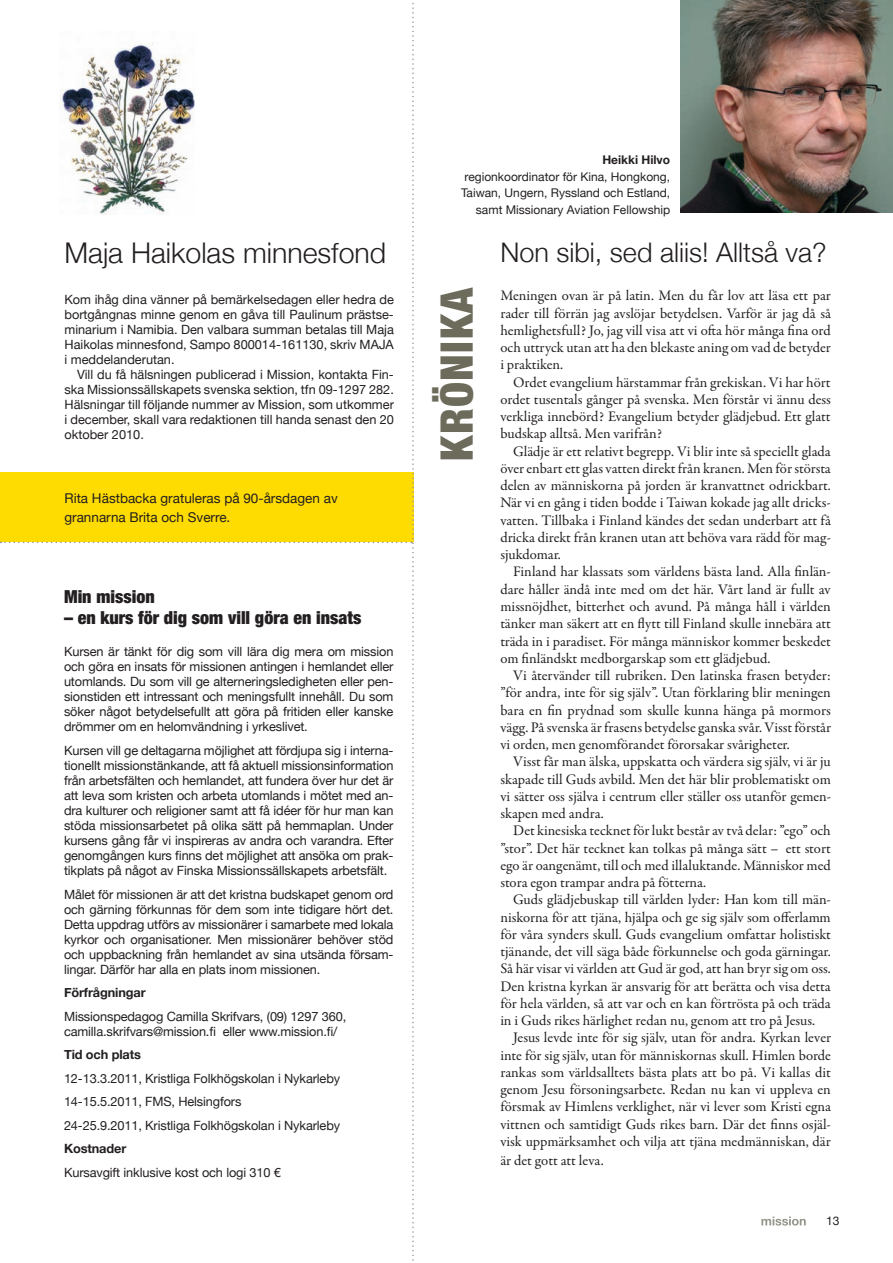
<style>
.page{position:relative;width:893px;height:1263px;background:#fff}
.page>*{position:absolute;margin:0;border:0;box-sizing:border-box;transform-origin:0 0}
.t1{font:900 condensed 45px "Helvetica Neue LT Std";letter-spacing:.03em;color:#6d6c5c}
.t2{font:300 28.5px "Helvetica Neue";color:#231f20}
.t3{font:300 27px "Helvetica Neue";color:#231f20}
.t4{font:900 condensed 18px "Helvetica Neue LT Std";color:#231f20}
.t5{font:14.7px/17.2px "Garamond Premr Pro";color:#231f20;text-align:justify}
.t6{font:13.5px/19.2px "Helvetica Neue";color:#231f20}
.t7{font:12.75px/15px "Helvetica Neue";letter-spacing:-.01em;color:#231f20;text-align:justify}
.t8{font:700 12.75px "Helvetica Neue";letter-spacing:-.01em;color:#231f20}
.t9{font:12px/16.5px "Helvetica Neue";color:#231f20;text-align:right}
.t10{font:700 12px "Helvetica Neue";color:#231f20}
</style>
<div class="page">
<svg style="left:761px;top:1216px;width:44px;height:9px"></svg>
<svg style="left:0;top:2px;width:413px;height:1259px"></svg>
<img style="left:680px;top:0;width:212px;height:212px">
<h2 class="t2" style="left:64px;top:235px;width:323px">Maja Haikolas minnesfond</h2>
<p class="t7" style="left:64px;top:291px;width:331px">Kom ihåg dina vänner på bemärkelsedagen eller hedra de bortgångnas minne genom en gåva till Paulinum prästse&shy;minarium i Namibia. Den valbara summan betalas till Maja Haikolas minnesfond, Sampo 800014-161130, skriv MAJA i meddelanderutan.</p>
<p class="t7" style="left:64px;top:366px;width:331px;text-indent:13px">Vill du få hälsningen publicerad i Mission, kontakta Fin&shy;ska Missionssällskapets svenska sektion, tfn 09-1297 282.<br>Hälsningar till följande nummer av Mission, som utkommer i december, skall vara redaktionen till handa senast den 20 oktober 2010.</p>
<p class="t6" style="left:64px;top:488px;width:275px">Rita Hästbacka gratuleras på 90-årsdagen av grannarna Brita och Sverre.</p>
<p class="t4" style="left:64px;top:590px;width:92px">Min mission</p>
<p class="t4" style="left:64px;top:611px;width:299px">– en kurs för dig som vill göra en insats</p>
<p class="t7" style="left:64px;top:644px;width:331px">Kursen är tänkt för dig som vill lära dig mera om mission och göra en insats för missionen antingen i hemlandet eller utomlands. Du som vill ge alterneringsledigheten eller pen&shy;sionstiden ett intressant och meningsfullt innehåll. Du som söker något betydelsefullt att göra på fritiden eller kanske drömmer om en helomvändning i yrkeslivet.</p>
<p class="t7" style="left:64px;top:742px;width:331px">Kursen vill ge deltagarna möjlighet att fördjupa sig i interna&shy;tionellt missionstänkande, att få aktuell missionsinformation från arbetsfälten och hemlandet, att fundera över hur det är att leva som kristen och arbeta utomlands i mötet med an&shy;dra kulturer och religioner samt att få idéer för hur man kan stöda missionsarbetet på olika sätt på hemmaplan. Under kursens gång får vi inspireras av andra och varandra. Efter genomgången kurs finns det möjlighet att ansöka om prak&shy;tikplats på något av Finska Missionssällskapets arbetsfält.</p>
<p class="t7" style="left:64px;top:886px;width:331px">Målet för missionen är att det kristna budskapet genom ord och gärning förkunnas för dem som inte tidigare hört det.<br>Detta uppdrag utförs av missionärer i samarbete med lokala kyrkor och organisationer. Men missionärer behöver stöd och uppbackning från hemlandet av sina utsända försam&shy;lingar. Därför har alla en plats inom missionen.</p>
<p class="t8" style="left:64px;top:984px;width:83px">Förfrågningar</p>
<p class="t7" style="left:64px;top:1008px;width:284px">Missionspedagog Camilla Skrifvars, (09) 1297 360, camilla.skrifvars@mission.fi eller www.mission.fi/</p>
<p class="t8" style="left:64px;top:1046px;width:78px">Tid och plats</p>
<p class="t7" style="left:64px;top:1066px;width:277px;line-height:23.5px;text-align:left">12-13.3.2011, Kristliga Folkhögskolan i Nykarleby<br>14-15.5.2011, FMS, Helsingfors<br>24-25.9.2011, Kristliga Folkhögskolan i Nykarleby</p>
<p class="t8" style="left:64px;top:1140px;width:64px">Kostnader</p>
<p class="t7" style="left:64px;top:1164px;width:218px">Kursavgift inklusive kost och logi 310 €</p>
<p class="t10" style="left:602px;top:152px;width:69px">Heikki Hilvo</p>
<p class="t9" style="left:461px;top:168px;width:210px">regionkoordinator för Kina, Hongkong,<br>Taiwan, Ungern, Ryssland och Estland, samt Missionary Aviation Fellowship</p>
<h1 class="t1" style="left:440px;top:460px;width:174px;rotate:-90deg">KRÖNIKA</h1>
<h3 class="t3" style="left:500px;top:236px;width:328px">Non sibi, sed aliis! Alltså va?</h3>
<p class="t5" style="left:500px;top:288px;width:332px">Meningen ovan är på latin. Men du får lov att läsa ett par rader till förrän jag avslöjar betydelsen. Varför är jag då så hemlighetsfull? Jo, jag vill visa att vi ofta hör många fina ord och uttryck utan att ha den blekaste aning om vad de betyder i praktiken.</p>
<p class="t5" style="left:500px;top:374px;width:332px;text-indent:13px">Ordet evangelium härstammar från grekiskan. Vi har hört ordet tusentals gånger på svenska. Men förstår vi ännu dess verkliga innebörd? Evangelium betyder glädjebud. Ett glatt budskap alltså. Men varifrån?</p>
<p class="t5" style="left:500px;top:443px;width:332px;text-indent:13px">Glädje är ett relativt begrepp. Vi blir inte så speciellt glada över enbart ett glas vatten direkt från kranen. Men för största delen av människorna på jorden är kranvattnet odrickbart.<br>När vi en gång i tiden bodde i Taiwan kokade jag allt dricks&shy;vatten. Tillbaka i Finland kändes det sedan underbart att få dricka direkt från kranen utan att behöva vara rädd för mag&shy;sjukdomar.</p>
<p class="t5" style="left:500px;top:564px;width:332px;text-indent:13px">Finland har klassats som världens bästa land. Alla finlän&shy;dare håller ändå inte med om det här. Vårt land är fullt av missnöjdhet, bitterhet och avund. På många håll i världen tänker man säkert att en flytt till Finland skulle innebära att träda in i paradiset. För många människor kommer beskedet om finländskt medborgarskap som ett glädjebud.</p>
<p class="t5" style="left:500px;top:668px;width:332px;text-indent:13px">Vi återvänder till rubriken. Den latinska frasen betyder: ”för andra, inte för sig själv”. Utan förklaring blir meningen bara en fin prydnad som skulle kunna hänga på mormors vägg. På svenska är frasens betydelse ganska svår. Visst förstår vi orden, men genomförandet förorsakar svårigheter.</p>
<p class="t5" style="left:500px;top:754px;width:332px;text-indent:13px">Visst får man älska, uppskatta och värdera sig själv, vi är ju skapade till Guds avbild. Men det här blir problematiskt om vi sätter oss själva i centrum eller ställer oss utanför gemen&shy;skapen med andra.</p>
<p class="t5" style="left:500px;top:823px;width:332px;text-indent:13px">Det kinesiska tecknet för lukt består av två delar: ”ego” och ”stor”. Det här tecknet kan tolkas på många sätt – ett stort ego är oangenämt, till och med illaluktande. Människor med stora egon trampar andra på fötterna.</p>
<p class="t5" style="left:500px;top:892px;width:332px;text-indent:13px">Guds glädjebuskap till världen lyder: Han kom till män&shy;niskorna för att tjäna, hjälpa och ge sig själv som offerlamm för våra synders skull. Guds evangelium omfattar holistiskt tjänande, det vill säga både förkunnelse och goda gärningar.<br>Så här visar vi världen att Gud är god, att han bryr sig om oss.<br>Den kristna kyrkan är ansvarig för att berätta och visa detta för hela världen, så att var och en kan förtrösta på och träda in i Guds rikes härlighet redan nu, genom att tro på Jesus.</p>
<p class="t5" style="left:500px;top:1030px;width:332px;text-indent:13px">Jesus levde inte för sig själv, utan för andra. Kyrkan lever inte för sig själv, utan för människornas skull. Himlen borde rankas som världsalltets bästa plats att bo på. Vi kallas dit genom Jesu försoningsarbete. Redan nu kan vi uppleva en försmak av Himlens verklighet, när vi lever som Kristi egna vittnen och samtidigt Guds rikes barn. Där det finns osjäl&shy;visk uppmärksamhet och vilja att tjäna medmänniskan, där</p>
<p class="t5" style="left:500px;top:1152px;width:105px">är det gott att leva.</p>
<p class="t9" style="left:826px;top:1211px;width:15px">13</p>
</div>
